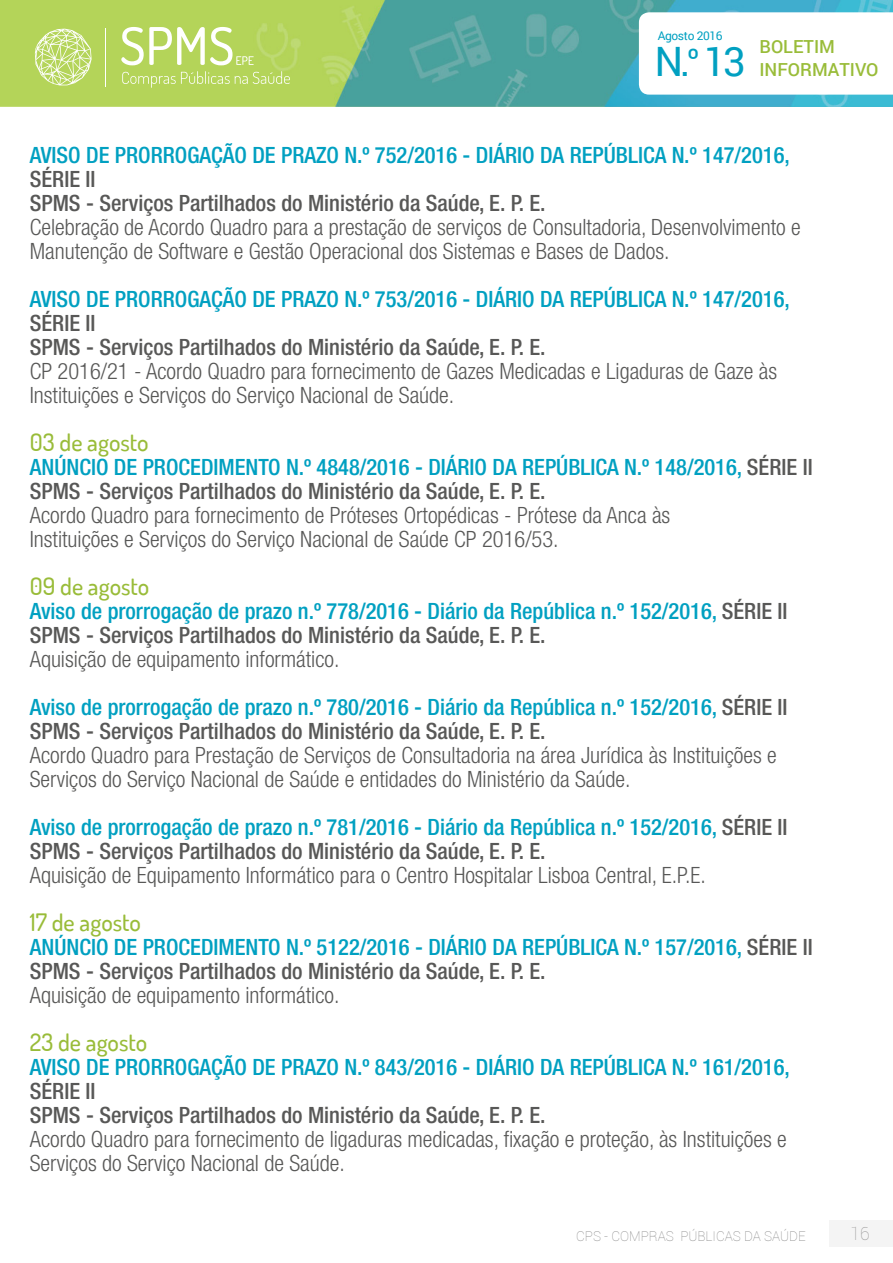
<style>
.page{position:relative;width:893px;height:1263px;background:#fff}
.page>*{position:absolute;margin:0;border:0;box-sizing:border-box;transform-origin:0 0}
.t1{font:40.5px "Roboto";color:#01a0c1}
.t2{font:500 24px "Dosis";color:#99bc39}
.t3{font:500 condensed 22.5px/24px "Helvetica Neue LT Std";color:#01a0c1}
.t4{font:300 condensed 22.5px/24px "Helvetica Neue LT Std";color:#585857}
.t5{font:500 condensed 22.5px/24px "Helvetica Neue LT Std";color:#585857}
.t6{font:500 18px/22.8px "Roboto";color:#99bc39}
.t7{font:100 18px "Roboto";color:#9c9b9b}
.t8{font:100 13.5px "Roboto";color:#868686}
.t9{font:12px "Roboto";letter-spacing:-.03em;color:#01a0c1}
.s1{color:#585857}
.s2{font-weight:300;color:#585857}
</style>
<div class="page">
<div style="left:829px;top:1219px;width:64px;height:27px;background:#f4f4f4"></div>
<img style="left:0;top:0;width:893px;height:107px">
<svg style="left:639px;top:12px;width:254px;height:83px"></svg>
<svg style="left:121px;top:27px;width:133px;height:38px"></svg>
<hr style="left:106px;top:28px;width:1px;height:58px;background:#fff">
<svg style="left:35px;top:29px;width:57px;height:56px;background:#c9e088"></svg>
<svg style="left:122px;top:71px;width:168px;height:17px;background:#bdd96d"></svg>
<p class="t9" style="left:658px;top:27px;width:67px">Agosto 2016</p>
<h1 class="t1" style="left:654px;top:33px;width:93px">N.<sup>º</sup> 13</h1>
<p class="t6" style="left:759px;top:35px;width:121px">BOLETIM<br>INFORMATIVO</p>
<p class="t3" style="left:30px;top:142px;width:762px">AVISO DE PRORROGAÇÃO DE PRAZO N.º 752/2016 - DIÁRIO DA REPÚBLICA N.º 147/2016,</p>
<p class="t5" style="left:30px;top:166px;width:517px">SÉRIE II<br>SPMS - Serviços Partilhados do Ministério da Saúde, E. P. E.</p>
<p class="t4" style="left:30px;top:215px;width:772px">Celebração de Acordo Quadro para a prestação de serviços de Consultadoria, Desenvolvimento e<br>Manutenção de Software e Gestão Operacional dos Sistemas e Bases de Dados.</p>
<p class="t3" style="left:30px;top:287px;width:762px">AVISO DE PRORROGAÇÃO DE PRAZO N.º 753/2016 - DIÁRIO DA REPÚBLICA N.º 147/2016,</p>
<p class="t5" style="left:30px;top:311px;width:517px">SÉRIE II<br>SPMS - Serviços Partilhados do Ministério da Saúde, E. P. E.</p>
<p class="t4" style="left:30px;top:359px;width:749px">CP 2016/21 - Acordo Quadro para fornecimento de Gazes Medicadas e Ligaduras de Gaze às<br>Instituições e Serviços do Serviço Nacional de Saúde.</p>
<p class="t2" style="left:30px;top:426px;width:120px">03 de agosto</p>
<p class="t3" style="left:30px;top:454px;width:784px">ANÚNCIO DE PROCEDIMENTO N.º 4848/2016 - DIÁRIO DA REPÚBLICA N.º 148/2016, <span class="s1">SÉRIE II<br>SPMS - Serviços Partilhados do Ministério da Saúde, E. P. E.</span></p>
<p class="t4" style="left:30px;top:503px;width:642px">Acordo Quadro para fornecimento de Próteses Ortopédicas - Prótese da Anca às<br>Instituições e Serviços do Serviço Nacional de Saúde CP 2016/53.</p>
<p class="t2" style="left:30px;top:570px;width:121px">09 de agosto</p>
<p class="t3" style="left:30px;top:598px;width:759px">Aviso de prorrogação de prazo n.º 778/2016 - Diário da República n.º 152/2016, <span class="s1">SÉRIE II<br>SPMS - Serviços Partilhados do Ministério da Saúde, E. P. E.</span></p>
<p class="t3" style="left:30px;top:635px;width:759px;line-height:48px"><span class="s2">Aquisição de equipamento informático.<br></span>Aviso de prorrogação de prazo n.º 780/2016 - Diário da República n.º 152/2016, <span class="s1">SÉRIE II</span></p>
<p class="t5" style="left:30px;top:719px;width:517px">SPMS - Serviços Partilhados do Ministério da Saúde, E. P. E.</p>
<p class="t4" style="left:30px;top:743px;width:748px">Acordo Quadro para Prestação de Serviços de Consultadoria na área Jurídica às Instituições e<br>Serviços do Serviço Nacional de Saúde e entidades do Ministério da Saúde.</p>
<p class="t3" style="left:30px;top:815px;width:759px">Aviso de prorrogação de prazo n.º 781/2016 - Diário da República n.º 152/2016, <span class="s1">SÉRIE II<br>SPMS - Serviços Partilhados do Ministério da Saúde, E. P. E.</span></p>
<p class="t4" style="left:30px;top:863px;width:678px">Aquisição de Equipamento Informático para o Centro Hospitalar Lisboa Central, E.P.E.</p>
<p class="t2" style="left:30px;top:906px;width:113px">17 de agosto</p>
<p class="t3" style="left:30px;top:934px;width:784px">ANÚNCIO DE PROCEDIMENTO N.º 5122/2016 - DIÁRIO DA REPÚBLICA N.º 157/2016, <span class="s1">SÉRIE II<br>SPMS - Serviços Partilhados do Ministério da Saúde, E. P. E.</span></p>
<p class="t4" style="left:30px;top:983px;width:311px">Aquisição de equipamento informático.</p>
<p class="t2" style="left:30px;top:1026px;width:119px">23 de agosto</p>
<p class="t3" style="left:30px;top:1054px;width:762px">AVISO DE PRORROGAÇÃO DE PRAZO N.º 843/2016 - DIÁRIO DA REPÚBLICA N.º 161/2016,</p>
<p class="t5" style="left:30px;top:1078px;width:517px">SÉRIE II<br>SPMS - Serviços Partilhados do Ministério da Saúde, E. P. E.</p>
<p class="t4" style="left:30px;top:1127px;width:759px">Acordo Quadro para fornecimento de ligaduras medicadas, fixação e proteção, às Instituições e<br>Serviços do Serviço Nacional de Saúde.</p>
<p class="t8" style="left:576px;top:1226px;width:231px">CPS - COMPRAS PÚBLICAS DA SAÚDE</p>
<p class="t7" style="left:850px;top:1221px;width:21px">16</p>
</div>
